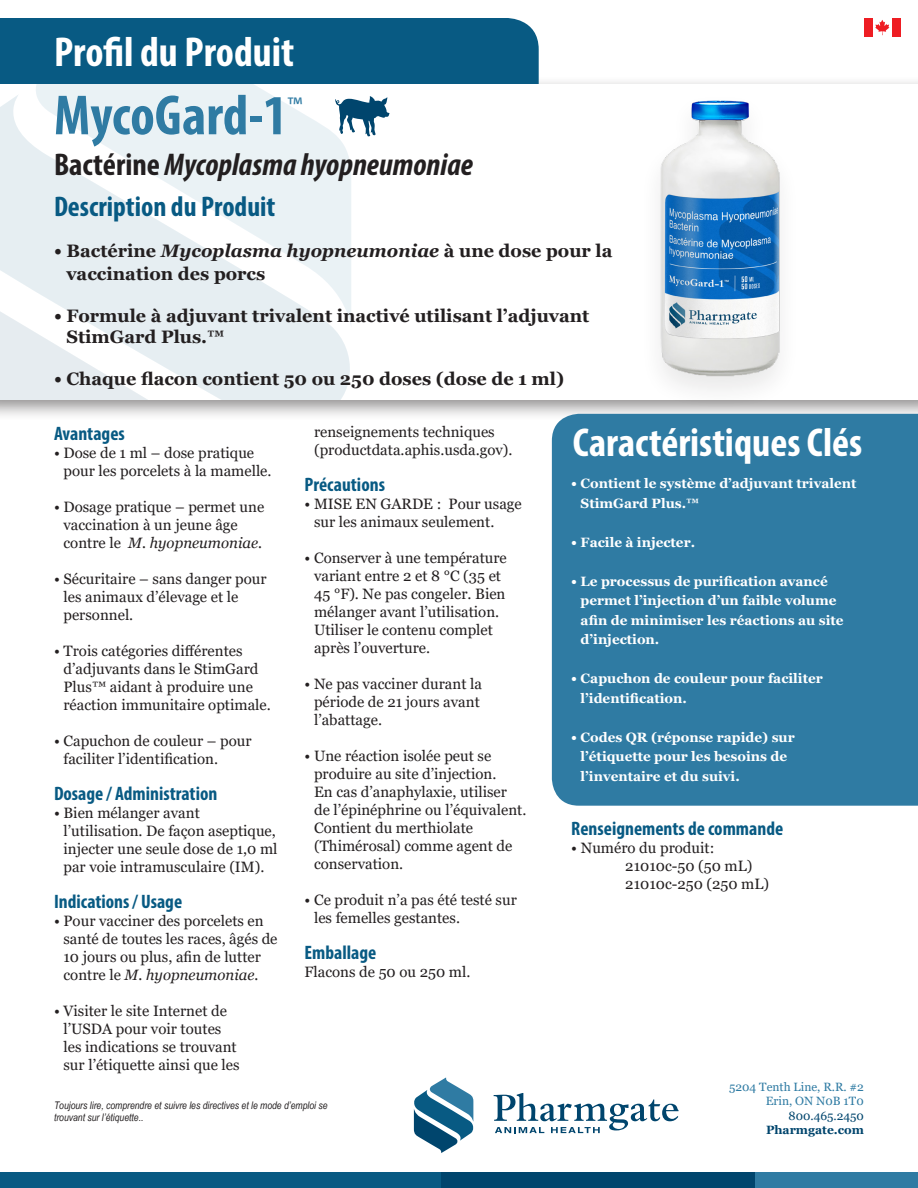
<style>
.page{position:relative;width:918px;height:1188px;background:#fff}
.page>*{position:absolute;margin:0;border:0;box-sizing:border-box;transform-origin:0 0}
.t1{font:700 condensed 57px "Myriad Pro";color:#2f7ba3}
.t2{font:700 condensed 42px "Myriad Pro";color:#fff}
.t3{font:700 condensed 40.5px "Myriad Pro";color:#fff}
.t4{font:italic 700 condensed 31.5px "Myriad Pro";color:#231f20}
.t5{font:700 condensed 28.5px "Myriad Pro";color:#085a83}
.t6{font:24.45px "Myriad Pro";color:#2f7ba3}
.t7{font:700 condensed 19.5px "Myriad Pro";color:#085a83}
.t8{font:700 18px/22.8px "Georgia";color:#231f20}
.t9{font:15px/18px "Georgia";color:#231f20}
.t10{font:700 13.5px/19.5px "Georgia";color:#fff}
.t11{font:12px "Georgia";color:#2f7ba3}
.t12{font:700 12px "Georgia";color:#00456d}
.t13{font:12px "Georgia";color:#00456d}
.footnote_right_flush{font:italic 10.5px "Arial Narrow";color:#231f20}
.s1{font-style:normal}
.s2{font-style:italic}
</style>
<div class="page">
<div style="left:0;top:75px;width:918px;height:346px;background:#231f20;opacity:.5"></div>
<div style="left:0;top:84px;width:918px;height:315px;background:#fff"></div>
<div style="left:36px;top:84px;width:233px;height:10px;background:#eaf2f5"></div>
<svg style="left:0;top:94px;width:351px;height:305px;fill:#eaf2f5"></svg>
<div style="left:0;top:1172px;width:441px;height:16px;background:#085a83"></div>
<div style="left:441px;top:1172px;width:315px;height:16px;background:#00456d"></div>
<div style="left:756px;top:1172px;width:162px;height:16px;background:#2f7ba3"></div>
<div style="left:552px;top:414px;width:366px;height:392px;background:#2f7ba3"></div>
<div style="left:0;top:18px;width:539px;height:66px;background:#085a83"></div>
<svg style="left:414px;top:1077px;width:60px;height:76px"></svg>
<svg style="left:494px;top:1093px;width:185px;height:40px"></svg>
<svg style="left:335px;top:95px;width:54px;height:42px"></svg>
<div style="left:864px;top:18px;width:37px;height:18px;background:#ee1d23"></div>
<div style="left:873px;top:18px;width:18px;height:18px;background:#fff"></div>
<svg style="left:875px;top:20px;width:14px;height:15px"></svg>
<div style="left:638px;top:92px;width:164px;height:320px;background:#231f20;opacity:.1"></div>
<img style="left:638px;top:92px;width:164px;height:298px">
<p class="t2" style="left:54px;top:25px;width:242px">Profil du Produit</p>
<p class="t1" style="left:54px;top:80px;width:235px">MycoGard-1</p>
<p class="t6" style="left:287px;top:91px;width:17px">™</p>
<p class="t4" style="left:54px;top:144px;width:420px"><span class="s1">Bactérine</span> Mycoplasma hyopneumoniae</p>
<p class="t5" style="left:54px;top:189px;width:223px">Description du Produit</p>
<p class="t8" style="left:66px;top:239px;width:547px;text-indent:-12px">• Bactérine <span class="s2">Mycoplasma hyopneumoniae</span> à une dose pour la vaccination des porcs</p>
<p class="t8" style="left:66px;top:305px;width:524px;line-height:21px;text-indent:-12px">• Formule à adjuvant trivalent inactivé utilisant l’adjuvant<br>StimGard Plus.™</p>
<p class="t8" style="left:54px;top:367px;width:512px">• Chaque flacon contient 50 ou 250 doses (dose de 1 ml)</p>
<p class="t3" style="left:573px;top:417px;width:291px">Caractéristiques Clés</p>
<p class="t10" style="left:581px;top:474px;width:277px;text-indent:-9px">• Contient le système d’adjuvant trivalent<br>StimGard Plus.™</p>
<p class="t10" style="left:571px;top:532px;width:125px">• Facile à injecter.</p>
<p class="t10" style="left:581px;top:571px;width:264px;text-indent:-9px">• Le processus de purification avancé permet l’injection d’un faible volume afin de minimiser les réactions au site d’injection.</p>
<p class="t10" style="left:581px;top:669px;width:244px;text-indent:-9px">• Capuchon de couleur pour faciliter l’identification.</p>
<p class="t10" style="left:581px;top:727px;width:216px;text-indent:-9px">• Codes QR (réponse rapide) sur l’étiquette pour les besoins de l’inventaire et du suivi.</p>
<p class="t9" style="left:314px;top:423px;width:200px">renseignements techniques (productdata.aphis.usda.gov).</p>
<p class="t7" style="left:305px;top:472px;width:82px">Précautions</p>
<p class="t9" style="left:314px;top:495px;width:209px;text-indent:-10px">• MISE EN GARDE : Pour usage sur les animaux seulement.</p>
<p class="t9" style="left:314px;top:549px;width:194px;text-indent:-10px">• Conserver à une température variant entre 2 et 8 °C (35 et<br>45 °F). Ne pas congeler. Bien mélanger avant l’utilisation.<br>Utiliser le contenu complet après l’ouverture.</p>
<p class="t9" style="left:314px;top:675px;width:169px;text-indent:-10px">• Ne pas vacciner durant la période de 21 jours avant l’abattage.</p>
<p class="t9" style="left:314px;top:747px;width:214px;text-indent:-10px">• Une réaction isolée peut se produire au site d’injection.<br>En cas d’anaphylaxie, utiliser de l’épinéphrine ou l’équivalent.<br>Contient du merthiolate (Thimérosal) comme agent de conservation.</p>
<p class="t9" style="left:314px;top:891px;width:204px;text-indent:-10px">• Ce produit n’a pas été testé sur les femelles gestantes.</p>
<p class="t7" style="left:305px;top:940px;width:73px">Emballage</p>
<p class="t9" style="left:305px;top:963px;width:167px">Flacons de 50 ou 250 ml.</p>
<p class="t7" style="left:54px;top:421px;width:72px">Avantages</p>
<p class="t9" style="left:64px;top:444px;width:210px;text-indent:-10px">• Dose de 1 ml – dose pratique pour les porcelets à la mamelle.</p>
<p class="t9" style="left:64px;top:498px;width:202px;text-indent:-10px">• Dosage pratique – permet une vaccination à un jeune âge contre le <span class="s2">M. hyopneumoniae.</span></p>
<p class="t9" style="left:64px;top:570px;width:205px;text-indent:-10px">• Sécuritaire – sans danger pour les animaux d’élevage et le personnel.</p>
<p class="t9" style="left:64px;top:642px;width:209px;text-indent:-10px">• Trois catégories différentes d’adjuvants dans le StimGard<br>Plus™ aidant à produire une réaction immunitaire optimale.</p>
<p class="t9" style="left:64px;top:732px;width:190px;text-indent:-10px">• Capuchon de couleur – pour faciliter l’identification.</p>
<p class="t7" style="left:54px;top:781px;width:165px">Dosage / Administration</p>
<p class="t9" style="left:64px;top:804px;width:216px;text-indent:-10px">• Bien mélanger avant l’utilisation. De façon aseptique, injecter une seule dose de 1,0 ml par voie intramusculaire (IM).</p>
<p class="t7" style="left:54px;top:889px;width:130px">Indications / Usage</p>
<p class="t9" style="left:64px;top:912px;width:216px;text-indent:-10px">• Pour vacciner des porcelets en santé de toutes les races, âgés de<br>10 jours ou plus, afin de lutter contre le <span class="s2">M. hyopneumoniae.</span></p>
<p class="t9" style="left:64px;top:1002px;width:178px;text-indent:-10px">• Visiter le site Internet de l’USDA pour voir toutes les indications se trouvant sur l’étiquette ainsi que les</p>
<p class="t7" style="left:571px;top:816px;width:213px">Renseignements de commande</p>
<p class="t9" style="left:571px;top:839px;width:145px">• Numéro du produit:</p>
<p class="t9" style="left:625px;top:857px;width:129px">21010c-50 (50 mL)</p>
<p class="t9" style="left:625px;top:875px;width:145px">21010c-250 (250 mL)</p>
<p class="footnote_right_flush" style="left:54px;top:1098px;width:275px">Toujours lire, comprendre et suivre les directives et le mode d’emploi se</p>
<p class="footnote_right_flush" style="left:54px;top:1110px;width:91px">trouvant sur l’étiquette..</p>
<p class="t11" style="left:729px;top:1079px;width:136px">5204 Tenth Line, R.R. #2</p>
<p class="t11" style="left:766px;top:1094px;width:100px">Erin, ON N0B 1T0</p>
<p class="t13" style="left:789px;top:1108px;width:77px">800.465.2450</p>
<p class="t12" style="left:766px;top:1122px;width:99px">Pharmgate.com</p>
</div>
